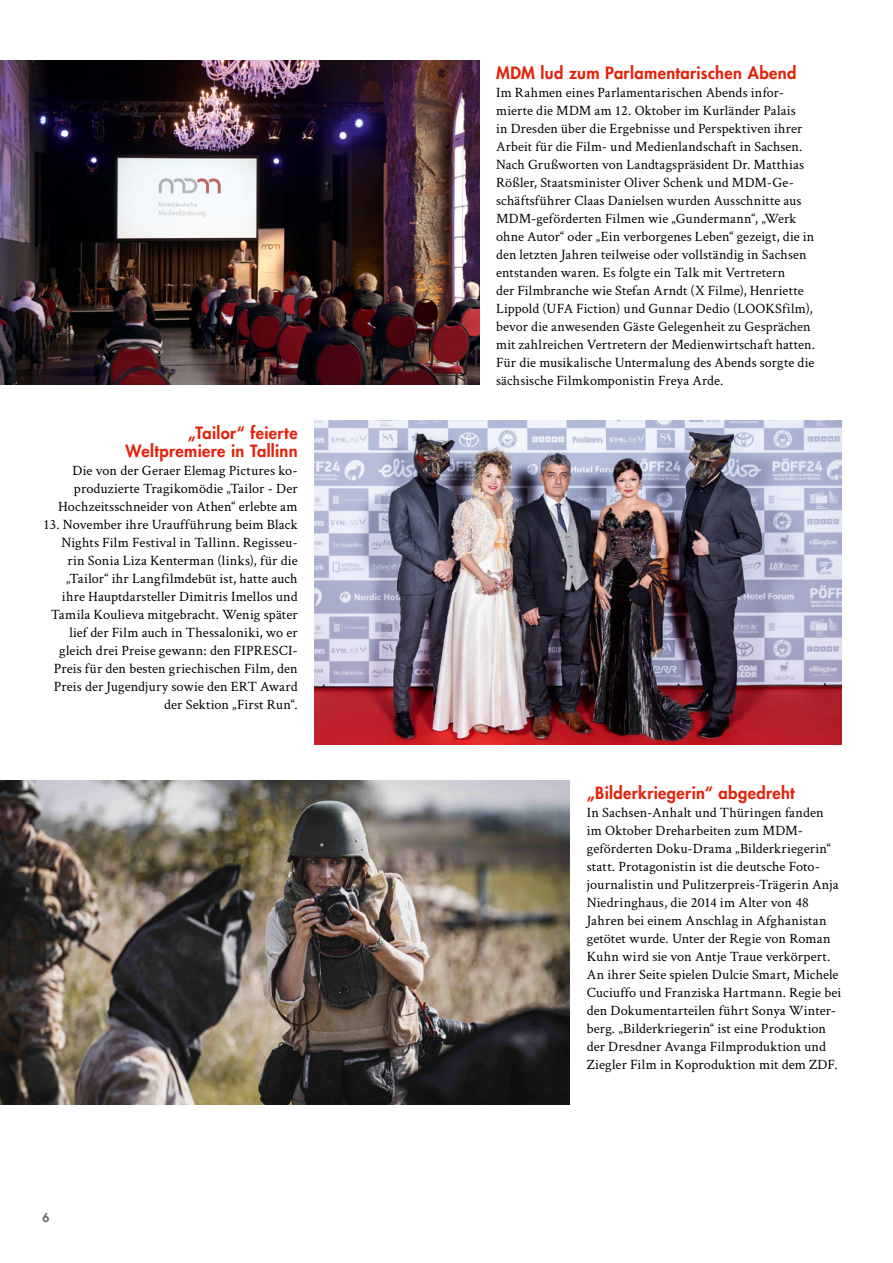
<style>
.page{position:relative;width:893px;height:1263px;background:#fff}
.page>*{position:absolute;margin:0;border:0;box-sizing:border-box;transform-origin:0 0}
.t1{font:800 16.5px/18px "Futura Std";letter-spacing:.02em;color:#e4220a;text-align:right}
.t2{font:14.25px/18px "Crimson Text";letter-spacing:.01em;color:#000;text-align:right}
.t3{font:800 12px "Futura Std";color:#677168}
</style>
<div class="page">
<img style="left:315px;top:421px;width:527px;height:324px">
<img style="left:0;top:781px;width:570px;height:324px">
<img style="left:0;top:61px;width:479px;height:324px">
<hr style="left:892px;top:331px;width:1px;height:288px;background:#eff1ef">
<p class="t1" style="left:126px;top:423px;width:174px">„Tailor“ feierte<br>Weltpremiere in Tallinn</p>
<p class="t2" style="left:58px;top:460px;width:241px">Die von der Geraer Elemag Pictures ko&shy;produzierte Tragikomödie „Tailor - Der<br>Hochzeitsschneider von Athen“ erlebte am</p>
<p class="t2" style="left:43px;top:514px;width:256px">13. November ihre Uraufführung beim Black Nights Film Festival in Tallinn. Regisseu&shy;rin Sonia Liza Kenterman (links), für die „Tailor“ ihr Langfilmdebüt ist, hatte auch ihre Hauptdarsteller Dimitris Imellos und Tamila Koulieva mitgebracht. Wenig später lief der Film auch in Thessaloniki, wo er gleich drei Preise gewann: den FIPRESCI-Preis für den besten griechischen Film, den Preis der Jugendjury sowie den ERT Award der Sektion „First Run“.</p>
<p class="t3" style="left:43px;top:1210px;width:8px">6</p>
<p class="t1" style="left:496px;top:63px;width:302px">MDM lud zum Parlamentarischen Abend</p>
<p class="t2" style="left:496px;top:82px;width:320px;text-align:left">Im Rahmen eines Parlamentarischen Abends infor&shy;mierte die MDM am 12. Oktober im Kurländer Palais<br>in Dresden über die Ergebnisse und Perspektiven ihrer Arbeit für die Film- und Medienlandschaft in Sachsen.<br>Nach Grußworten von Landtagspräsident Dr. Matthias Rößler, Staatsminister Oliver Schenk und MDM-Ge&shy;schäftsführer Claas Danielsen wurden Ausschnitte aus MDM-geförderten Filmen wie „Gundermann“, „Werk ohne Autor“ oder „Ein verborgenes Leben“ gezeigt, die in den letzten Jahren teilweise oder vollständig in Sachsen entstanden waren. Es folgte ein Talk mit Vertretern<br>der Filmbranche wie Stefan Arndt (X Filme), Henriette Lippold (UFA Fiction) und Gunnar Dedio (LOOKSfilm), bevor die anwesenden Gäste Gelegenheit zu Gesprächen mit zahlreichen Vertretern der Medienwirtschaft hatten.<br>Für die musikalische Untermalung des Abends sorgte die sächsische Filmkomponistin Freya Arde.</p>
<p class="t1" style="left:587px;top:783px;width:210px">„Bilderkriegerin“ abgedreht</p>
<p class="t2" style="left:587px;top:802px;width:256px;text-align:left">In Sachsen-Anhalt und Thüringen fanden im Oktober Dreharbeiten zum MDM&shy;geförderten Doku-Drama „Bilderkriegerin“ statt. Protagonistin ist die deutsche Foto&shy;journalistin und Pulitzerpreis-Trägerin Anja Niedringhaus, die 2014 im Alter von 48<br>Jahren bei einem Anschlag in Afghanistan getötet wurde. Unter der Regie von Roman Kuhn wird sie von Antje Traue verkörpert.<br>An ihrer Seite spielen Dulcie Smart, Michele Cuciuffo und Franziska Hartmann. Regie bei den Dokumentarteilen führt Sonya Winter&shy;berg. „Bilderkriegerin“ ist eine Produktion der Dresdner Avanga Filmproduktion und Ziegler Film in Koproduktion mit dem ZDF.</p>
</div>
